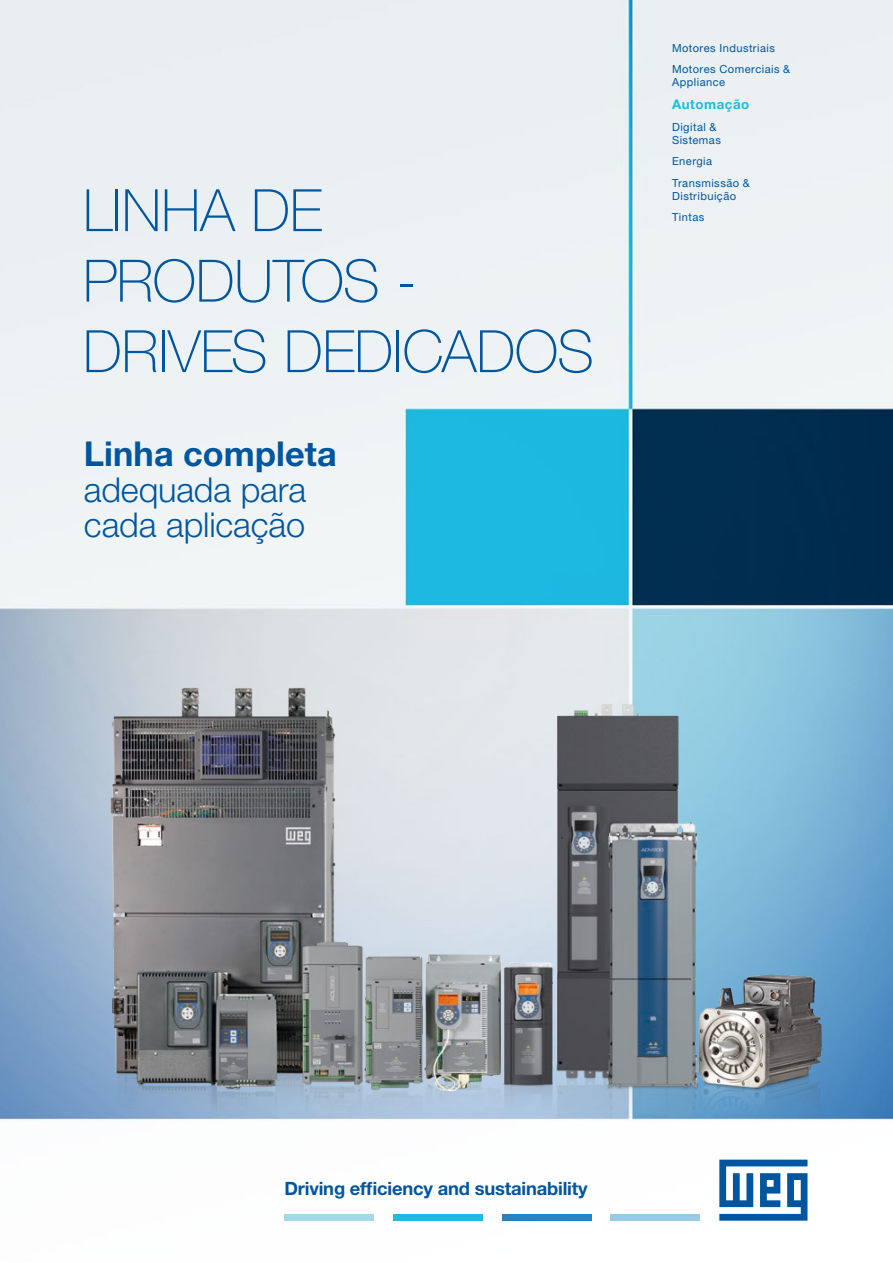
<style>
.page{position:relative;width:893px;height:1263px;background:#fff}
.page>*{position:absolute;margin:0;border:0;box-sizing:border-box;transform-origin:0 0}
.t1{font:100 58.5px/70.5px "Helvetica Neue LT Pro";letter-spacing:-.01em;color:#00569e}
.t2{font:300 34.2px/35.4px "Helvetica Neue LT Pro";letter-spacing:-.005em;color:#00569e}
.t3{font:700 34.2px "Helvetica Neue LT Pro";letter-spacing:.005em;color:#00569e}
.t4{font:700 18.3px "Helvetica Neue LT Pro";letter-spacing:-.01em;color:#00569e}
.t5{font:700 13.35px "Helvetica Neue LT Pro";letter-spacing:.04em;color:#20badf}
.t6{font:11.1px/21px "Helvetica Neue LT Pro";letter-spacing:.04em;color:#00569e}
</style>
<div class="page">
<img style="left:0;top:0;width:893px;height:1221px">
<svg style="left:719px;top:1159px;width:88px;height:62px"></svg>
<div style="left:284px;top:1214px;width:89px;height:7px;background:#a4d8e6"></div>
<div style="left:393px;top:1214px;width:89px;height:7px;background:#20bade"></div>
<div style="left:502px;top:1214px;width:89px;height:7px;background:#2882c0"></div>
<div style="left:611px;top:1214px;width:89px;height:7px;background:#97cbe7"></div>
<img style="left:105px;top:682px;width:721px;height:436px">
<h1 class="t1" style="left:83px;top:174px;width:512px">LINHA DE<br>PRODUTOS -<br>DRIVES DEDICADOS</h1>
<h2 class="t3" style="left:84px;top:433px;width:254px">Linha completa</h2>
<h2 class="t2" style="left:84px;top:471px;width:224px">adequada para cada aplicação</h2>
<p class="t6" style="left:672px;top:37px;width:120px">Motores Industriais<br>Motores Comerciais &amp;</p>
<p class="t6" style="left:672px;top:72px;width:55px">Appliance</p>
<p class="t5" style="left:672px;top:96px;width:79px">Automação</p>
<p class="t6" style="left:672px;top:120px;width:50px;line-height:13.4px">Digital &amp;<br>Sistemas</p>
<p class="t6" style="left:672px;top:150px;width:79px;line-height:21.8px">Energia<br>Transmissão &amp;</p>
<p class="t6" style="left:672px;top:185px;width:66px">Distribuição<br>Tintas</p>
<h3 class="t4" style="left:284px;top:1177px;width:305px">Driving efficiency and sustainability</h3>
</div>
